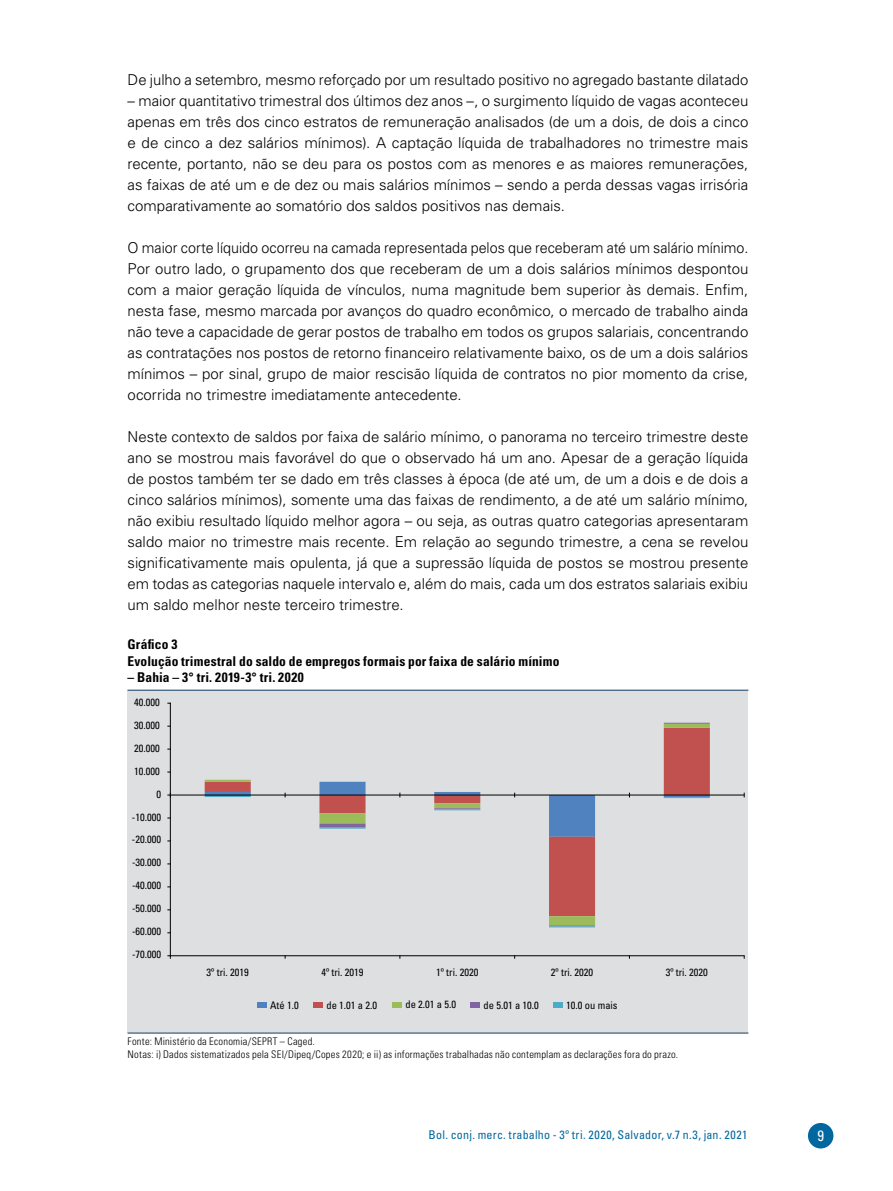
<style>
.page{position:relative;width:893px;height:1191px;background:#fff}
.page>*{position:absolute;margin:0;border:0;box-sizing:border-box;transform-origin:0 0}
.t1{font:300 15px/21px "Univers LT Std";color:#000;text-align:justify}
.t2{font:300 15px/21px "Univers LT Std";color:#000;text-align:justify;scale:.95 1}
.t3{font:condensed 15px "Univers LT Std";color:#fff}
.t4{font:700 condensed 13.5px/16.2px "Univers LT Std";letter-spacing:.01em;color:#000}
.t5{font:condensed 12px "Univers LT Std";letter-spacing:.02em;color:#00689e}
.t6{font:condensed 10.5px/23px "Univers LT Std";color:#010101;text-align:justify}
.t7{font:300 condensed 10.5px/13.5px "Univers LT Std";letter-spacing:.02em;color:#000}
</style>
<div class="page">
<div style="left:808px;top:1123px;width:25px;height:25px;background:#00689e;border-radius:50%"></div>
<div style="left:128px;top:690px;width:620px;height:343px;background:#dedfe0"></div>
<hr style="left:128px;top:1032px;width:620px;height:1px;background:#2a5071">
<hr style="left:128px;top:689px;width:620px;height:2px;background:#2a5071">
<div style="left:553px;top:1002px;width:9px;height:6px;background:#4bacc5"></div>
<div style="left:470px;top:1002px;width:10px;height:6px;background:#8165a3"></div>
<div style="left:392px;top:1001px;width:10px;height:6px;background:#9cbb5a"></div>
<div style="left:313px;top:1002px;width:10px;height:6px;background:#c1514f"></div>
<div style="left:257px;top:1002px;width:9px;height:6px;background:#4f82be"></div>
<hr style="left:170px;top:955px;width:574px;height:1px;background:#000">
<hr style="left:170px;top:703px;width:1px;height:252px;background:#000">
<svg style="left:205px;top:723px;width:505px;height:202px"></svg>
<hr style="left:664px;top:722px;width:46px;height:1px;background:#8165a3">
<hr style="left:549px;top:925px;width:46px;height:1px;background:#8165a3">
<hr style="left:549px;top:926px;width:46px;height:1px;background:#4bacc5">
<hr style="left:170px;top:794px;width:574px;height:1px;background:#000">
<svg style="left:205px;top:781px;width:505px;height:55px"></svg>
<p class="t1" style="left:128px;top:69px;width:622px">De julho a setembro, mesmo reforçado por um resultado positivo no agregado bastante dilatado</p>
<p class="t1" style="left:128px;top:90px;width:622px">– maior quantitativo trimestral dos últimos dez anos –, o surgimento líquido de vagas aconteceu apenas em três dos cinco estratos de remuneração analisados (de um a dois, de dois a cinco e de cinco a dez salários mínimos). A captação líquida de trabalhadores no trimestre mais recente, portanto, não se deu para os postos com as menores e as maiores remunerações, as faixas de até um e de dez ou mais salários mínimos – sendo a perda dessas vagas irrisória comparativamente ao somatório dos saldos positivos nas demais.</p>
<p class="t2" style="left:128px;top:237px;width:655px">O maior corte líquido ocorreu na camada representada pelos que receberam até um salário mínimo.<br>Por outro lado, o grupamento dos que receberam de um a dois salários mínimos despontou com a maior geração líquida de vínculos, numa magnitude bem superior às demais. Enfim, nesta fase, mesmo marcada por avanços do quadro econômico, o mercado de trabalho ainda não teve a capacidade de gerar postos de trabalho em todos os grupos salariais, concentrando as contratações nos postos de retorno financeiro relativamente baixo, os de um a dois salários mínimos – por sinal, grupo de maior rescisão líquida de contratos no pior momento da crise, ocorrida no trimestre imediatamente antecedente.</p>
<p class="t1" style="left:128px;top:426px;width:622px">Neste contexto de saldos por faixa de salário mínimo, o panorama no terceiro trimestre deste ano se mostrou mais favorável do que o observado há um ano. Apesar de a geração líquida de postos também ter se dado em três classes à época (de até um, de um a dois e de dois a cinco salários mínimos), somente uma das faixas de rendimento, a de até um salário mínimo, não exibiu resultado líquido melhor agora – ou seja, as outras quatro categorias apresentaram saldo maior no trimestre mais recente. Em relação ao segundo trimestre, a cena se revelou significativamente mais opulenta, já que a supressão líquida de postos se mostrou presente em todas as categorias naquele intervalo e, além do mais, cada um dos estratos salariais exibiu um saldo melhor neste terceiro trimestre.</p>
<p class="t4" style="left:128px;top:636px;width:433px">Gráfico 3<br>Evolução trimestral do saldo de empregos formais por faixa de salário mínimo</p>
<p class="t4" style="left:128px;top:669px;width:178px">– Bahia – 3° tri. 2019-3° tri. 2020</p>
<p class="t6" style="left:134px;top:690px;width:27px">40.000<br>30.000<br>20.000</p>
<p class="t6" style="left:132px;top:782px;width:31px;text-indent:25px">0 -10.000 -20.000 -30.000 -40.000 -50.000</p>
<p class="t6" style="left:132px;top:943px;width:31px">-70.000</p>
<p class="t6" style="left:134px;top:759px;width:27px">10.000</p>
<p class="t6" style="left:132px;top:920px;width:31px">-60.000</p>
<p class="t6" style="left:207px;top:961px;width:44px">3º tri. 2019</p>
<p class="t6" style="left:321px;top:961px;width:44px">4º tri. 2019</p>
<p class="t6" style="left:436px;top:961px;width:44px">1º tri. 2020</p>
<p class="t6" style="left:551px;top:961px;width:44px">2º tri. 2020</p>
<p class="t6" style="left:666px;top:961px;width:44px">3º tri. 2020</p>
<p class="t6" style="left:270px;top:993px;width:30px">Até 1.0</p>
<p class="t6" style="left:326px;top:993px;width:52px">de 1.01 a 2.0</p>
<p class="t6" style="left:405px;top:993px;width:52px">de 2.01 a 5.0</p>
<p class="t6" style="left:483px;top:993px;width:57px">de 5.01 a 10.0</p>
<p class="t6" style="left:566px;top:993px;width:53px">10.0 ou mais</p>
<p class="t7" style="left:128px;top:1034px;width:552px">Fonte: Ministério da Economia/SEPRT – Caged.<br>Notas: i) Dados sistematizados pela SEI/Dipeq/Copes 2020; e ii) as informações trabalhadas não contemplam as declarações fora do prazo.</p>
<p class="t5" style="left:428px;top:1127px;width:320px">Bol. conj. merc. trabalho - 3º tri. 2020, Salvador, v.7 n.3, jan. 2021</p>
<p class="t3" style="left:817px;top:1126px;width:8px">9</p>
</div>
